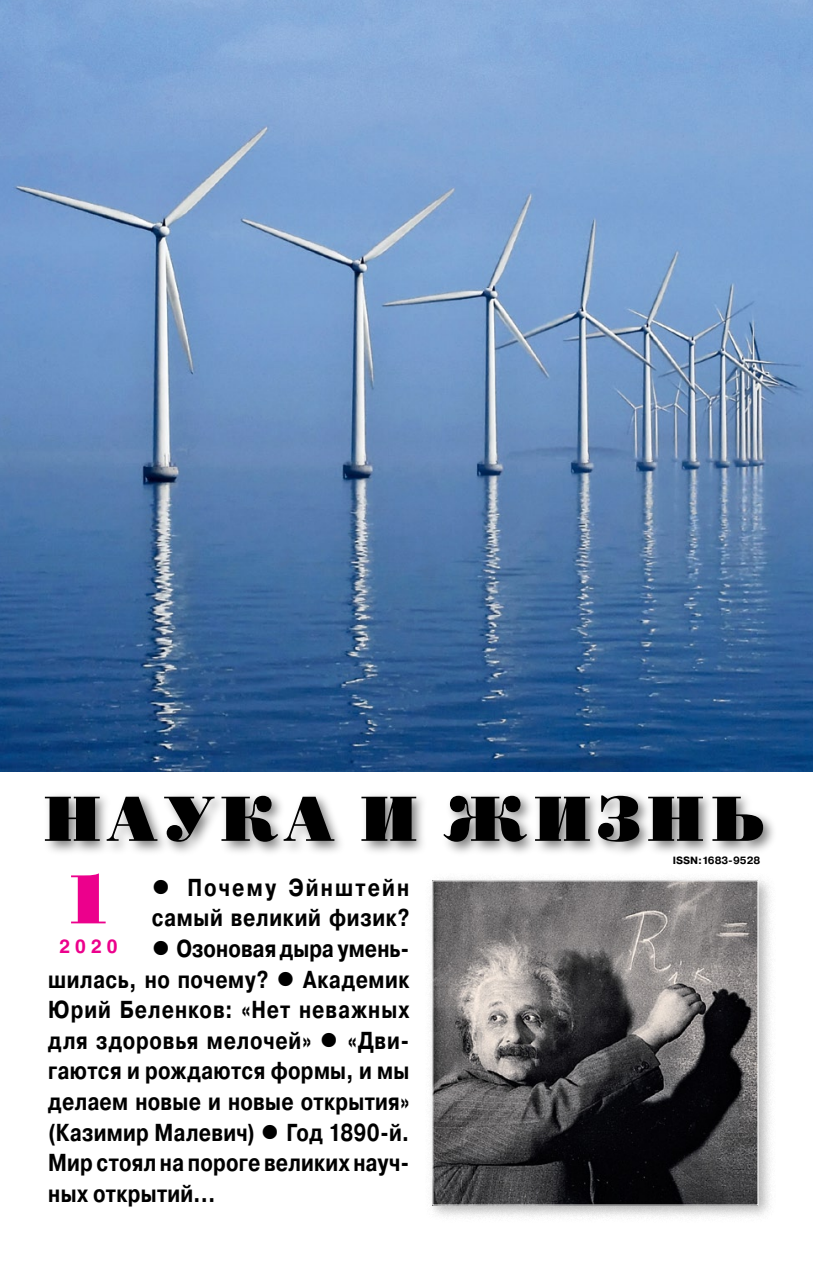
<style>
.page{position:relative;width:813px;height:1270px;background:#fff}
.page>*{position:absolute;margin:0;border:0;box-sizing:border-box;transform-origin:0 0}
.t1{font:70px "Standard Poster";color:#ec008c}
.t2{font:63px "Standard Poster";letter-spacing:.07em;color:#000}
.t3{font:700 24.5px/30.6px "Pragmatica";letter-spacing:.015em;color:#000;text-align:justify;scale:.81 1}
.t4{font:700 24.5px/30.6px "Pragmatica";letter-spacing:.04em;color:#000;scale:.81 1}
.t5{font:700 19.25px "Helvetica LT Std";color:#ec008c}
.t6{font:700 10.5px "Pragmatica";color:#000}
</style>
<div class="page">
<div style="left:41px;top:789px;width:737px;height:69px;background:#000;opacity:.5"></div>
<div style="left:426px;top:874px;width:349px;height:348px;background:#000;opacity:.3"></div>
<img style="left:434px;top:882px;width:322px;height:321px">
<div style="left:432px;top:880px;width:326px;height:325px;border:1px solid #fff"></div>
<img style="left:0;top:0;width:813px;height:771px">
<p class="t2" style="left:42px;top:784px;width:723px">НАУКА И ЖИЗНЬ</p>
<p class="t6" style="left:672px;top:853px;width:89px">ISSN:1683-9528</p>
<p class="t1" style="left:63px;top:860px;width:52px">1</p>
<p class="t5" style="left:60px;top:935px;width:59px">2020</p>
<p class="t4" style="left:152px;top:872px;width:319px">● Почему Эйнштейн самый великий физик?</p>
<p class="t3" style="left:48px;top:933px;width:447px;text-indent:103px">● Озоновая дыра умень&shy;шилась, но почему? ● Академик Юрий Беленков: «Нет неважных для здоровья мелочей» ● «Дви&shy;гаются и рождаются формы, и мы делаем новые и новые открытия» (Казимир Малевич) ● Год 1890-й.<br>Мир стоял на пороге великих науч&shy;ных открытий…</p>
</div>
